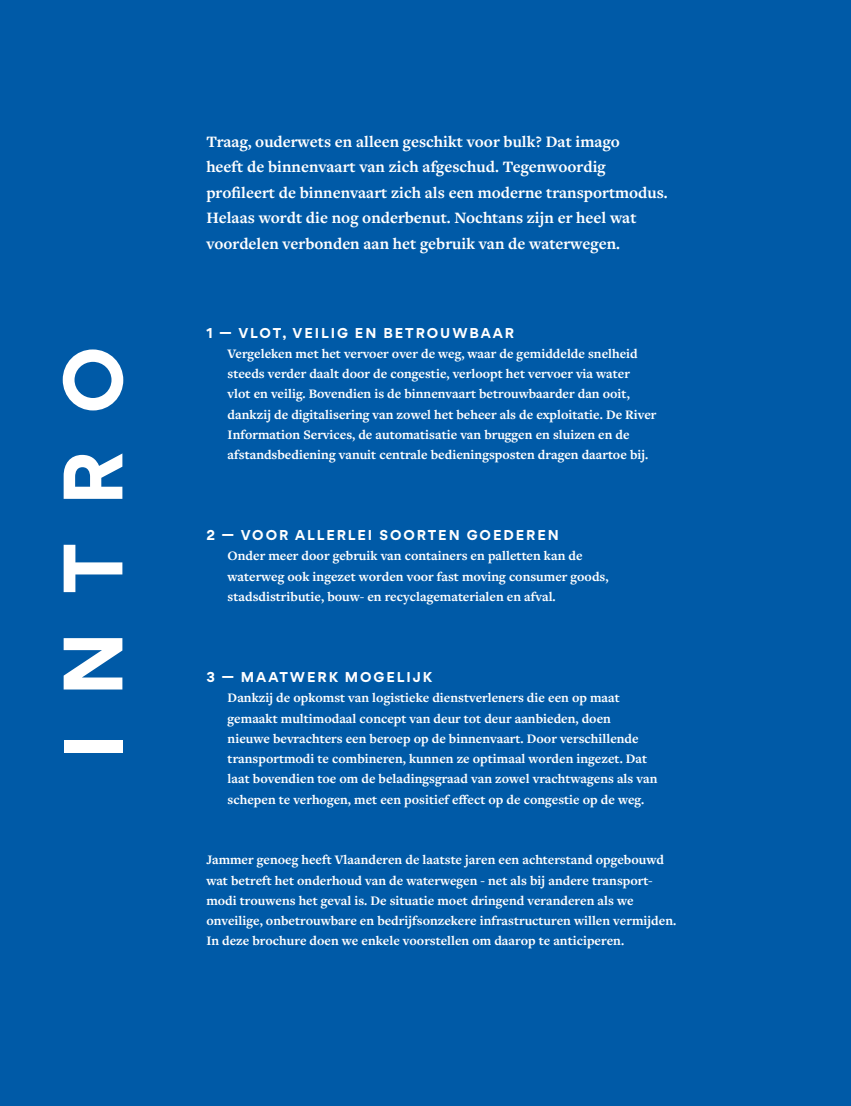
<style>
.page{position:relative;width:851px;height:1106px;background:#fff}
.page>*{position:absolute;margin:0;border:0;box-sizing:border-box;transform-origin:0 0}
.t1{font:700 75px "Gordita";letter-spacing:.5em;color:#fff}
.t2{font:700 16.5px/25.5px "Freight Text Pro";color:#fff}
.t3{font:700 13.5px/20.2px "Freight Text Pro";color:#fff}
.t4{font:700 12.75px "Gordita";letter-spacing:.15em;color:#fff}
</style>
<div class="page">
<div style="left:0;top:0;width:850px;height:1106px;background:#005aa7"></div>
<h1 class="t1" style="left:33px;top:759px;width:415px;rotate:-90deg">INTRO</h1>
<p class="t2" style="left:206px;top:128px;width:463px">Traag, ouderwets en alleen geschikt voor bulk? Dat imago<br>heeft de binnenvaart van zich afgeschud. Tegenwoordig profileert de binnenvaart zich als een moderne transportmodus.<br>Helaas wordt die nog onderbenut. Nochtans zijn er heel wat voordelen verbonden aan het gebruik van de waterwegen.</p>
<p class="t4" style="left:206px;top:322px;width:309px">1 — VLOT, VEILIG EN BETROUWBAAR</p>
<p class="t3" style="left:227px;top:343px;width:430px">Vergeleken met het vervoer over de weg, waar de gemiddelde snelheid steeds verder daalt door de congestie, verloopt het vervoer via water<br>vlot en veilig. Bovendien is de binnenvaart betrouwbaarder dan ooit, dankzij de digitalisering van zowel het beheer als de exploitatie. De River Information Services, de automatisatie van bruggen en sluizen en de afstandsbediening vanuit centrale bedieningsposten dragen daartoe bij.</p>
<p class="t4" style="left:206px;top:525px;width:354px">2 — VOOR ALLERLEI SOORTEN GOEDEREN</p>
<p class="t3" style="left:227px;top:545px;width:382px">Onder meer door gebruik van containers en palletten kan de waterweg ook ingezet worden voor fast moving consumer goods, stadsdistributie, bouw- en recyclagematerialen en afval.</p>
<p class="t4" style="left:206px;top:667px;width:227px">3 — MAATWERK MOGELIJK</p>
<p class="t3" style="left:227px;top:687px;width:431px">Dankzij de opkomst van logistieke dienstverleners die een op maat gemaakt multimodaal concept van deur tot deur aanbieden, doen<br>nieuwe bevrachters een beroep op de binnenvaart. Door verschillende transportmodi te combineren, kunnen ze optimaal worden ingezet. Dat laat bovendien toe om de beladingsgraad van zowel vrachtwagens als van schepen te verhogen, met een positief effect op de congestie op de weg.</p>
<p class="t3" style="left:206px;top:849px;width:471px">Jammer genoeg heeft Vlaanderen de laatste jaren een achterstand opgebouwd wat betreft het onderhoud van de waterwegen - net als bij andere transport&shy;modi trouwens het geval is. De situatie moet dringend veranderen als we onveilige, onbetrouwbare en bedrijfsonzekere infrastructuren willen vermijden.<br>In deze brochure doen we enkele voorstellen om daarop te anticiperen.</p>
</div>
